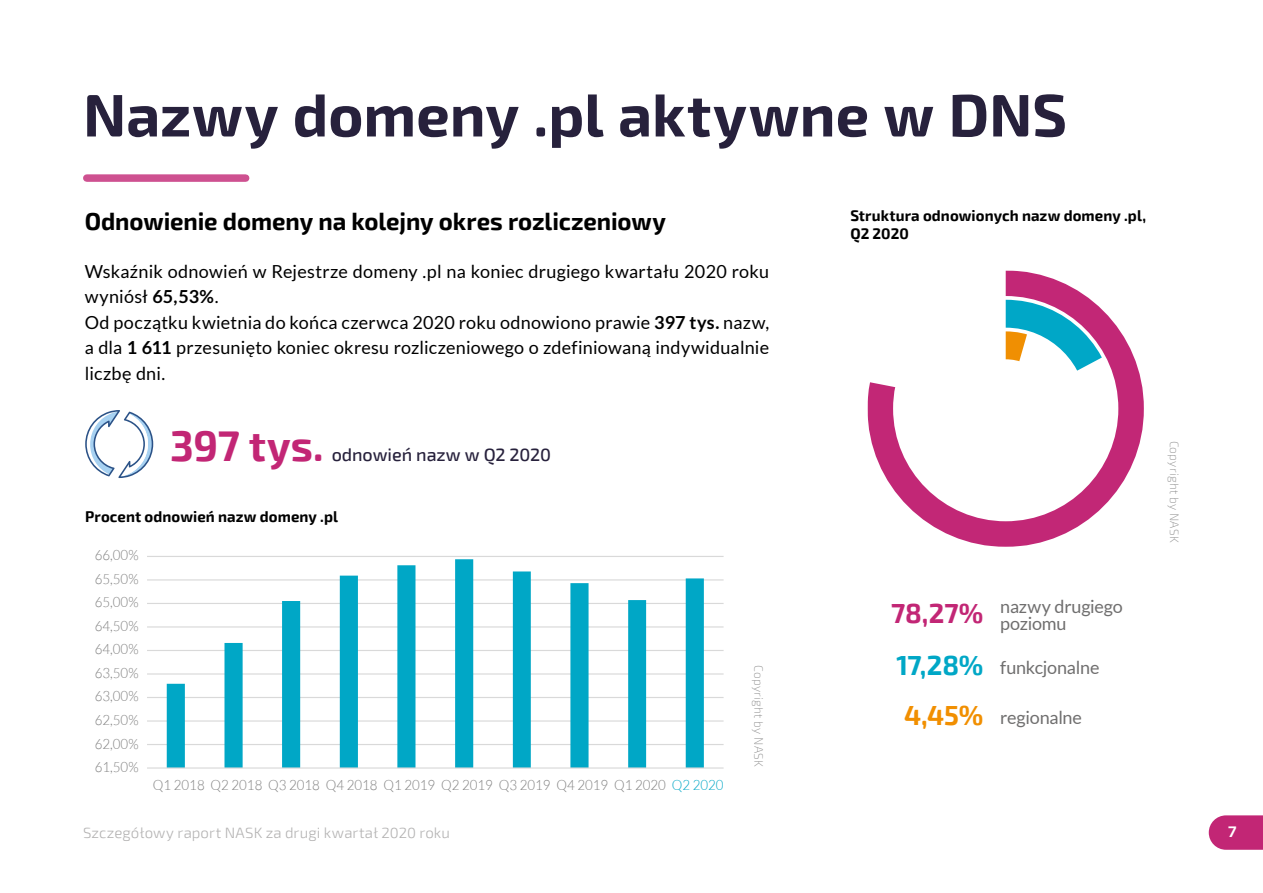
<style>
.page{position:relative;width:1263px;height:893px;background:#fff}
.page>*{position:absolute;margin:0;border:0;box-sizing:border-box;transform-origin:0 0}
.t1{font:700 60px "Exo 2";color:#27213c}
.t2{font:700 42px "Exo 2";letter-spacing:-.005em;color:#c22675}
.t3{font:700 27px "Exo 2";color:#00a7c6}
.t4{font:700 27px "Exo 2";color:#c22675}
.t5{font:700 24px "Exo 2";letter-spacing:-.005em;color:#000}
.t6{font:18px/25.5px "Lato";letter-spacing:.015em;color:#000}
.t7{font:18px/16.5px "Lato";letter-spacing:-.015em;color:#706f6f}
.t8{font:500 18px "Exo 2";letter-spacing:-.005em;color:#27213c}
.t9{font:700 15px/18px "Exo 2";letter-spacing:.005em;color:#000}
.t10{font:300 15px "Exo 2";letter-spacing:.01em;color:#b3b2b2}
.t11{font:700 15px "SF Pro Display";color:#fff}
.t12{font:300 14.1px "Lato";color:#7f7f7f;scale:.94 1}
.t13{font:200 12px "Exo 2";letter-spacing:.02em;color:#878787}
.s1{font-weight:700}
.s2{color:#00a7c6}
.s3{font-family:"Exo 2";font-weight:700;font-size:27px;color:#f18f01}
</style>
<div class="page">
<svg style="left:1209px;top:815px;width:54px;height:35px"></svg>
<hr style="left:147px;top:543px;width:576px;height:1px;background:#d9d9d9">
<hr style="left:147px;top:556px;width:576px;height:1px;background:#d9d9d9">
<hr style="left:147px;top:579px;width:576px;height:1px;background:#d9d9d9">
<hr style="left:147px;top:603px;width:576px;height:1px;background:#d9d9d9">
<hr style="left:147px;top:626px;width:576px;height:1px;background:#d9d9d9">
<hr style="left:147px;top:650px;width:576px;height:1px;background:#d9d9d9">
<hr style="left:147px;top:673px;width:576px;height:2px;background:#d9d9d9">
<hr style="left:147px;top:697px;width:576px;height:1px;background:#d9d9d9">
<hr style="left:147px;top:720px;width:576px;height:2px;background:#d9d9d9">
<hr style="left:147px;top:744px;width:576px;height:1px;background:#d9d9d9">
<svg style="left:167px;top:559px;width:537px;height:208px"></svg>
<hr style="left:147px;top:767px;width:576px;height:2px;background:#d9d9d9">
<div style="left:87px;top:174px;width:159px;height:8px;background:#ce5190"></div>
<svg style="left:867px;top:270px;width:277px;height:277px"></svg>
<svg style="left:1006px;top:300px;width:108px;height:109px"></svg>
<svg style="left:85px;top:410px;width:68px;height:68px"></svg>
<div style="left:114px;top:438px;width:11px;height:12px;background:#fff;border-radius:50%"></div>
<h1 class="t1" style="left:83px;top:70px;width:985px">Nazwy domeny .pl aktywne w DNS</h1>
<h3 class="t5" style="left:85px;top:203px;width:583px">Odnowienie domeny na kolejny okres rozliczeniowy</h3>
<p class="t6" style="left:85px;top:258px;width:686px">Wskaźnik odnowień w Rejestrze domeny .pl na koniec drugiego kwartału 2020 roku wyniósł <span class="s1">65,53%</span>.<br>Od początku kwietnia do końca czerwca 2020 roku odnowiono prawie <span class="s1">397 tys.</span> nazw, a dla <span class="s1">1 611</span> przesunięto koniec okresu rozliczeniowego o zdefiniowaną indywidualnie liczbę dni.</p>
<h2 class="t2" style="left:170px;top:415px;width:155px">397 tys.</h2>
<p class="t8" style="left:332px;top:442px;width:221px">odnowień nazw w Q2 2020</p>
<p class="t9" style="left:85px;top:507px;width:254px">Procent odnowień nazw domeny .pl</p>
<p class="t12" style="left:95px;top:548px;width:48px">66,00%</p>
<p class="t12" style="left:95px;top:571px;width:48px">65,50%</p>
<p class="t12" style="left:95px;top:595px;width:48px">65,00%</p>
<p class="t12" style="left:95px;top:618px;width:48px">64,50%</p>
<p class="t12" style="left:95px;top:642px;width:48px">64,00%</p>
<p class="t12" style="left:95px;top:665px;width:48px">63,50%</p>
<p class="t12" style="left:95px;top:689px;width:48px">63,00%</p>
<p class="t12" style="left:95px;top:712px;width:48px">62,50%</p>
<p class="t12" style="left:95px;top:736px;width:48px">62,00%</p>
<p class="t12" style="left:95px;top:759px;width:48px">61,50%</p>
<p class="t12" style="left:153px;top:778px;width:609px">Q1 2018 Q2 2018 Q3 2018 Q4 2018 Q1 2019 Q2 2019 Q3 2019 Q4 2019 Q1 2020 <span class="s2">Q2 2020</span></p>
<p class="t13" style="left:767px;top:665px;width:104px;rotate:90deg">Copyright by NASK</p>
<p class="t9" style="left:850px;top:206px;width:297px">Struktura odnowionych nazw domeny .pl,<br>Q2 2020</p>
<p class="t7" style="left:1000px;top:599px;width:124px">nazwy drugiego poziomu</p>
<p class="t7" style="left:1000px;top:659px;width:101px">funkcjonalne</p>
<p class="t7" style="left:904px;top:709px;width:179px"><span class="s3">4,45%</span> regionalne</p>
<h3 class="t4" style="left:891px;top:593px;width:94px">78,27%</h3>
<h3 class="t3" style="left:896px;top:646px;width:88px">17,28%</h3>
<p class="t13" style="left:1182px;top:441px;width:104px;rotate:90deg">Copyright by NASK</p>
<p class="t10" style="left:83px;top:822px;width:369px">Szczegółowy raport NASK za drugi kwartał 2020 roku</p>
<p class="t11" style="left:1228px;top:821px;width:10px">7</p>
</div>
